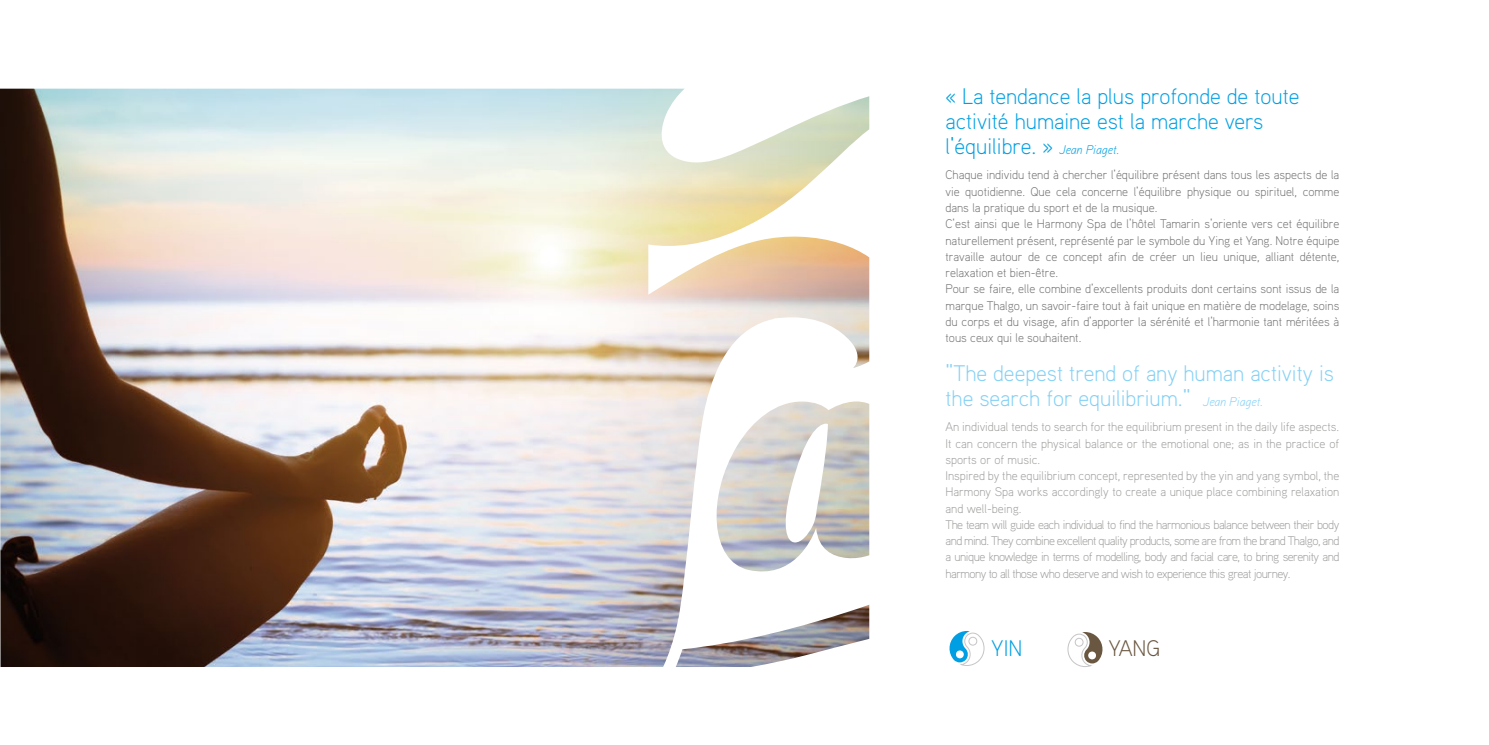
<style>
.page{position:relative;width:1489px;height:745px;background:#fff}
.page>*{position:absolute;margin:0;border:0;box-sizing:border-box;transform-origin:0 0}
.t1{font:300 22.5px/25px "Aaux";color:#009fe3}
.t2{font:300 22.5px/25px "Aaux";color:#83d0f5}
.t3{font:300 22.5px "Aaux";color:#6a5741}
.t4{font:300 12.5px/16.2px "Aaux";color:#706f6f}
.t5{font:300 12.5px/16.2px "Aaux";color:#9d9d9c}
.s1{font-style:italic;font-size:12.5px}
</style>
<div class="page">
<img style="left:0;top:89px;width:869px;height:577px">
<svg style="left:949px;top:631px;width:36px;height:35px"></svg>
<svg style="left:1067px;top:632px;width:36px;height:35px"></svg>
<h1 class="t1" style="left:945px;top:83px;width:355px">« La tendance la plus profonde de toute activité humaine est la marche vers l’équilibre. » <span class="s1">Jean Piaget.</span></h1>
<p class="t4" style="left:945px;top:166px;width:395px">Chaque individu tend à chercher l’équilibre présent dans tous les aspects de la vie quotidienne. Que cela concerne l’équilibre physique ou spirituel, comme dans la pratique du sport et de la musique.<br>C’est ainsi que le Harmony Spa de l’hôtel Tamarin s’oriente vers cet équilibre naturellement présent, représenté par le symbole du Ying et Yang. Notre équipe travaille autour de ce concept afin de créer un lieu unique, alliant détente, relaxation et bien-être.<br>Pour se faire, elle combine d’excellents produits dont certains sont issus de la marque Thalgo, un savoir-faire tout à fait unique en matière de modelage, soins du corps et du visage, afin d’apporter la sérénité et l’harmonie tant méritées à tous ceux qui le souhaitent.</p>
<h1 class="t2" style="left:945px;top:360px;width:390px">“The deepest trend of any human activity is the search for equilibrium.” <span class="s1">Jean Piaget.</span></h1>
<p class="t5" style="left:945px;top:418px;width:395px">An individual tends to search for the equilibrium present in the daily life aspects.<br>It can concern the physical balance or the emotional one; as in the practice of sports or of music.<br>Inspired by the equilibrium concept, represented by the yin and yang symbol, the Harmony Spa works accordingly to create a unique place combining relaxation and well-being.<br>The team will guide each individual to find the harmonious balance between their body and mind. They combine excellent quality products, some are from the brand Thalgo, and a unique knowledge in terms of modelling, body and facial care, to bring serenity and harmony to all those who deserve and wish to experience this great journey.</p>
<h1 class="t1" style="left:991px;top:634px;width:33px">YIN</h1>
<h1 class="t3" style="left:1108px;top:633px;width:53px">YANG</h1>
</div>
